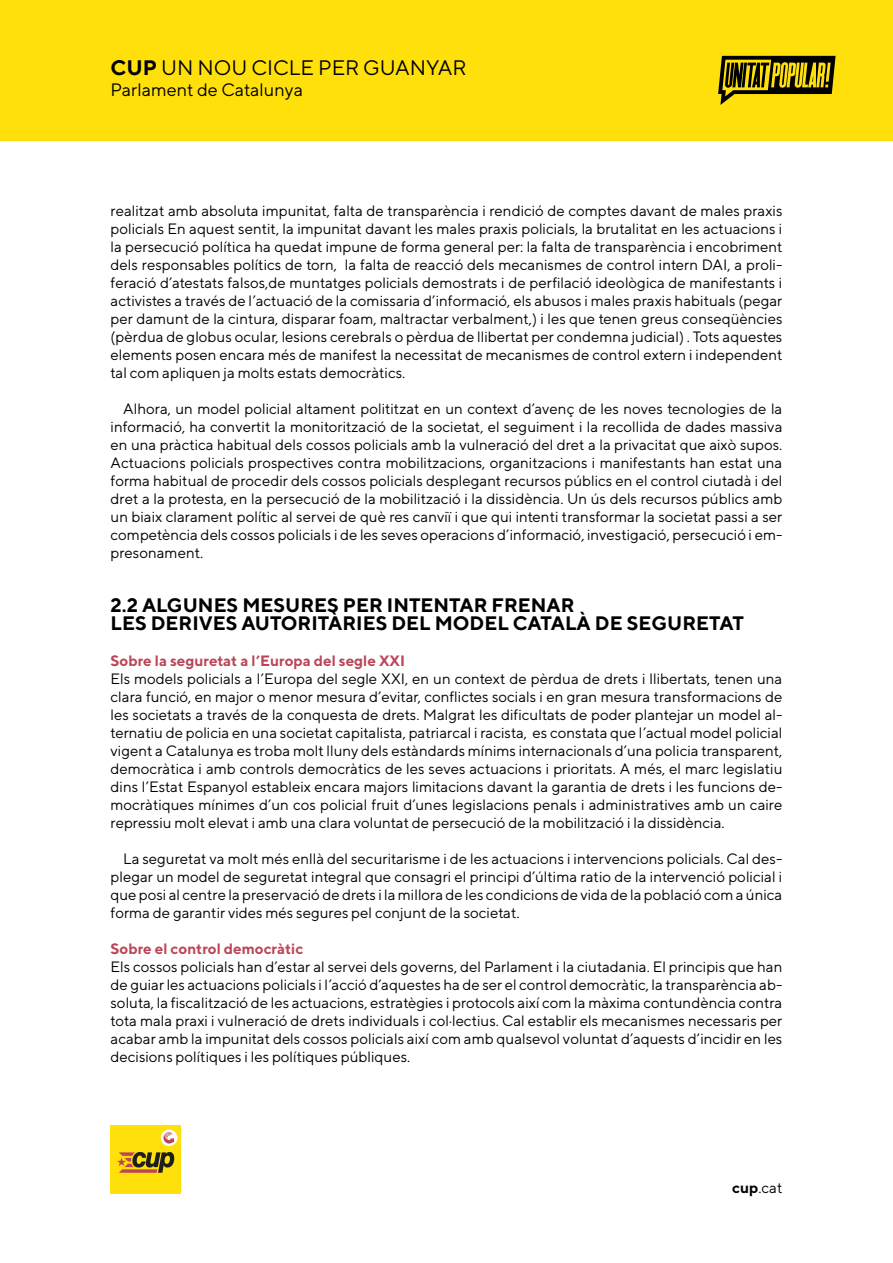
<style>
.page{position:relative;width:893px;height:1263px;background:#fff}
.page>*{position:absolute;margin:0;border:0;box-sizing:border-box;transform-origin:0 0}
.t1{font:21px "TT Norms";color:#000}
.t2{font:700 19.5px/18px "TT Norms";color:#000}
.t3{font:18px "TT Norms";color:#000}
.t4{font:15px/18px "TT Norms";color:#000;text-align:justify}
.t5{font:700 15px "TT Norms";color:#bb4658}
.s1{font-weight:700}
</style>
<div class="page">
<div style="left:0;top:0;width:893px;height:140px;background:#ffe00a"></div>
<svg style="left:718px;top:56px;width:118px;height:49px"></svg>
<div style="left:111px;top:1125px;width:70px;height:68px;background:#ffe00a"></div>
<svg style="left:117px;top:1151px;width:57px;height:22px"></svg>
<svg style="left:161px;top:1129px;width:16px;height:17px"></svg>
<svg style="left:163px;top:1132px;width:11px;height:11px"></svg>
<h1 class="t1" style="left:111px;top:54px;width:358px"><span class="s1">CUP</span> UN NOU CICLE PER GUANYAR</h1>
<p class="t3" style="left:111px;top:79px;width:194px">Parlament de Catalunya</p>
<p class="t4" style="left:111px;top:201px;width:673px">realitzat amb absoluta impunitat, falta de transparència i rendició de comptes davant de males praxis policials En aquest sentit, la impunitat davant les males praxis policials, la brutalitat en les actuacions i la persecució política ha quedat impune de forma general per: la falta de transparència i encobriment dels responsables polítics de torn, la falta de reacció dels mecanismes de control intern DAI, a proli&shy;feració d’atestats falsos,de muntatges policials demostrats i de perfilació ideològica de manifestants i activistes a través de l’actuació de la comissaria d’informació, els abusos i males praxis habituals (pegar per damunt de la cintura, disparar foam, maltractar verbalment,) i les que tenen greus conseqüències (pèrdua de globus ocular, lesions cerebrals o pèrdua de llibertat per condemna judicial) . Tots aquestes elements posen encara més de manifest la necessitat de mecanismes de control extern i independent tal com apliquen ja molts estats democràtics.</p>
<p class="t4" style="left:111px;top:399px;width:673px;text-indent:13px">Alhora, un model policial altament polititzat en un context d’avenç de les noves tecnologies de la informació, ha convertit la monitorització de la societat, el seguiment i la recollida de dades massiva en una pràctica habitual dels cossos policials amb la vulneració del dret a la privacitat que això supos.<br>Actuacions policials prospectives contra mobilitzacions, organitzacions i manifestants han estat una forma habitual de procedir dels cossos policials desplegant recursos públics en el control ciutadà i del dret a la protesta, en la persecució de la mobilització i la dissidència. Un ús dels recursos públics amb un biaix clarament polític al servei de què res canviï i que qui intenti transformar la societat passi a ser competència dels cossos policials i de les seves operacions d’informació, investigació, persecució i em&shy;presonament.</p>
<h2 class="t2" style="left:111px;top:596px;width:635px">2.2 ALGUNES MESURES PER INTENTAR FRENAR<br>LES DERIVES AUTORITÀRIES DEL MODEL CATALÀ DE SEGURETAT</h2>
<p class="t5" style="left:111px;top:651px;width:296px">Sobre la seguretat a l’Europa del segle XXI</p>
<p class="t4" style="left:111px;top:669px;width:673px">Els models policials a l’Europa del segle XXI, en un context de pèrdua de drets i llibertats, tenen una clara funció, en major o menor mesura d’evitar, conflictes socials i en gran mesura transformacions de les societats a través de la conquesta de drets. Malgrat les dificultats de poder plantejar un model al&shy;ternatiu de policia en una societat capitalista, patriarcal i racista, es constata que l’actual model policial vigent a Catalunya es troba molt lluny dels estàndards mínims internacionals d’una policia transparent, democràtica i amb controls democràtics de les seves actuacions i prioritats. A més, el marc legislatiu dins l’Estat Espanyol estableix encara majors limitacions davant la garantia de drets i les funcions de&shy;mocràtiques mínimes d’un cos policial fruit d’unes legislacions penals i administratives amb un caire repressiu molt elevat i amb una clara voluntat de persecució de la mobilització i la dissidència.</p>
<p class="t4" style="left:111px;top:849px;width:673px;text-indent:13px">La seguretat va molt més enllà del securitarisme i de les actuacions i intervencions policials. Cal des&shy;plegar un model de seguretat integral que consagri el principi d’última ratio de la intervenció policial i que posi al centre la preservació de drets i la millora de les condicions de vida de la població com a única forma de garantir vides més segures pel conjunt de la societat.</p>
<p class="t5" style="left:111px;top:939px;width:194px">Sobre el control democràtic</p>
<p class="t4" style="left:111px;top:957px;width:673px">Els cossos policials han d’estar al servei dels governs, del Parlament i la ciutadania. El principis que han de guiar les actuacions policials i l’acció d’aquestes ha de ser el control democràtic, la transparència ab&shy;soluta, la fiscalització de les actuacions, estratègies i protocols així com la màxima contundència contra tota mala praxi i vulneració de drets individuals i col·lectius. Cal establir els mecanismes necessaris per acabar amb la impunitat dels cossos policials així com amb qualsevol voluntat d’aquests d’incidir en les decisions polítiques i les polítiques públiques.</p>
<p class="t4" style="left:732px;top:1178px;width:52px"><span class="s1">cup</span>.cat</p>
</div>
